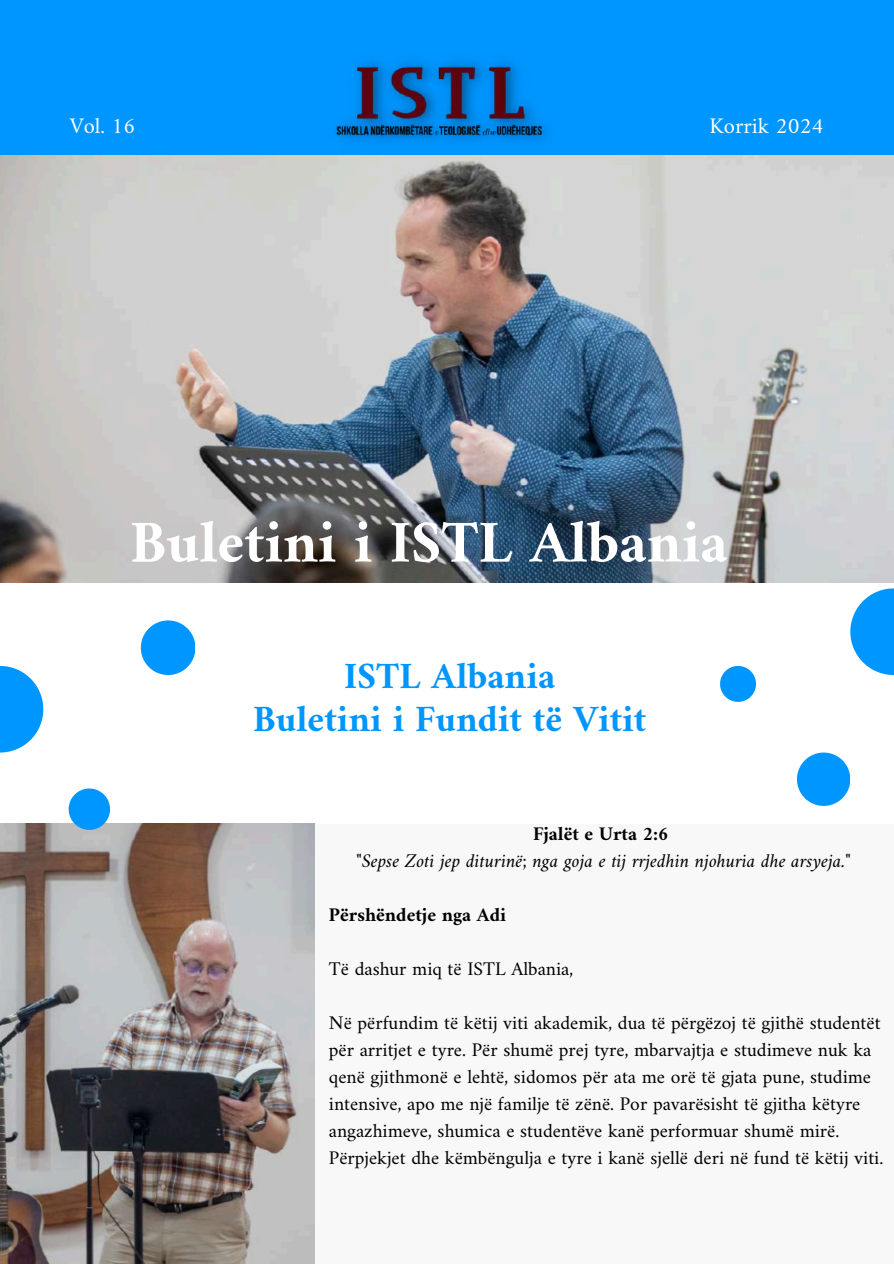
<style>
.page{position:relative;width:894px;height:1264px;background:#fff}
.page>*{position:absolute;margin:0;border:0;box-sizing:border-box;transform-origin:0 0}
.t1{font:700 60px "Amiri";color:#fff}
.t2{font:700 37.5px/42.8px "Amiri";color:#0096ff;text-align:center}
.t3{font:22.5px "Amiri";color:#fff}
.t4{font:19.5px/27px "Amiri";color:#000}
.t5{font:italic 19.5px "Amiri";color:#000}
.t6{font:700 19.5px "Amiri";color:#000}
</style>
<div class="page">
<img style="left:0;top:154px;width:893px;height:428px">
<div style="left:0;top:0;width:893px;height:154px;background:#0096ff"></div>
<div style="left:0;top:824px;width:893px;height:439px;background:#f8f8f8"></div>
<img style="left:0;top:824px;width:314px;height:439px">
<svg style="left:0;top:666px;width:43px;height:86px"></svg>
<svg style="left:141px;top:620px;width:54px;height:54px"></svg>
<svg style="left:69px;top:788px;width:41px;height:41px"></svg>
<svg style="left:850px;top:588px;width:43px;height:87px"></svg>
<svg style="left:797px;top:752px;width:52px;height:53px"></svg>
<svg style="left:720px;top:666px;width:35px;height:36px"></svg>
<img style="left:334px;top:61px;width:214px;height:81px">
<p class="t3" style="left:70px;top:112px;width:67px">Vol. 16</p>
<p class="t3" style="left:709px;top:112px;width:116px">Korrik 2024</p>
<h1 class="t1" style="left:130px;top:505px;width:599px">Buletini i ISTL Albania</h1>
<h2 class="t2" style="left:253px;top:654px;width:394px">ISTL Albania<br>Buletini i Fundit të Vitit</h2>
<p class="t6" style="left:533px;top:821px;width:137px">Fjalët e Urta 2:6</p>
<p class="t5" style="left:356px;top:848px;width:495px">"Sepse Zoti jep diturinë; nga goja e tij rrjedhin njohuria dhe arsyeja."</p>
<p class="t6" style="left:329px;top:902px;width:179px">Përshëndetje nga Adi</p>
<p class="t4" style="left:329px;top:954px;width:246px">Të dashur miq të ISTL Albania,</p>
<p class="t4" style="left:329px;top:1008px;width:556px">Në përfundim të këtij viti akademik, dua të përgëzoj të gjithë studentët për arritjet e tyre. Për shumë prej tyre, mbarvajtja e studimeve nuk ka qenë gjithmonë e lehtë, sidomos për ata me orë të gjata pune, studime intensive, apo me një familje të zënë. Por pavarësisht të gjitha këtyre angazhimeve, shumica e studentëve kanë performuar shumë mirë.<br>Përpjekjet dhe këmbëngulja e tyre i kanë sjellë deri në fund të këtij viti.</p>
</div>
